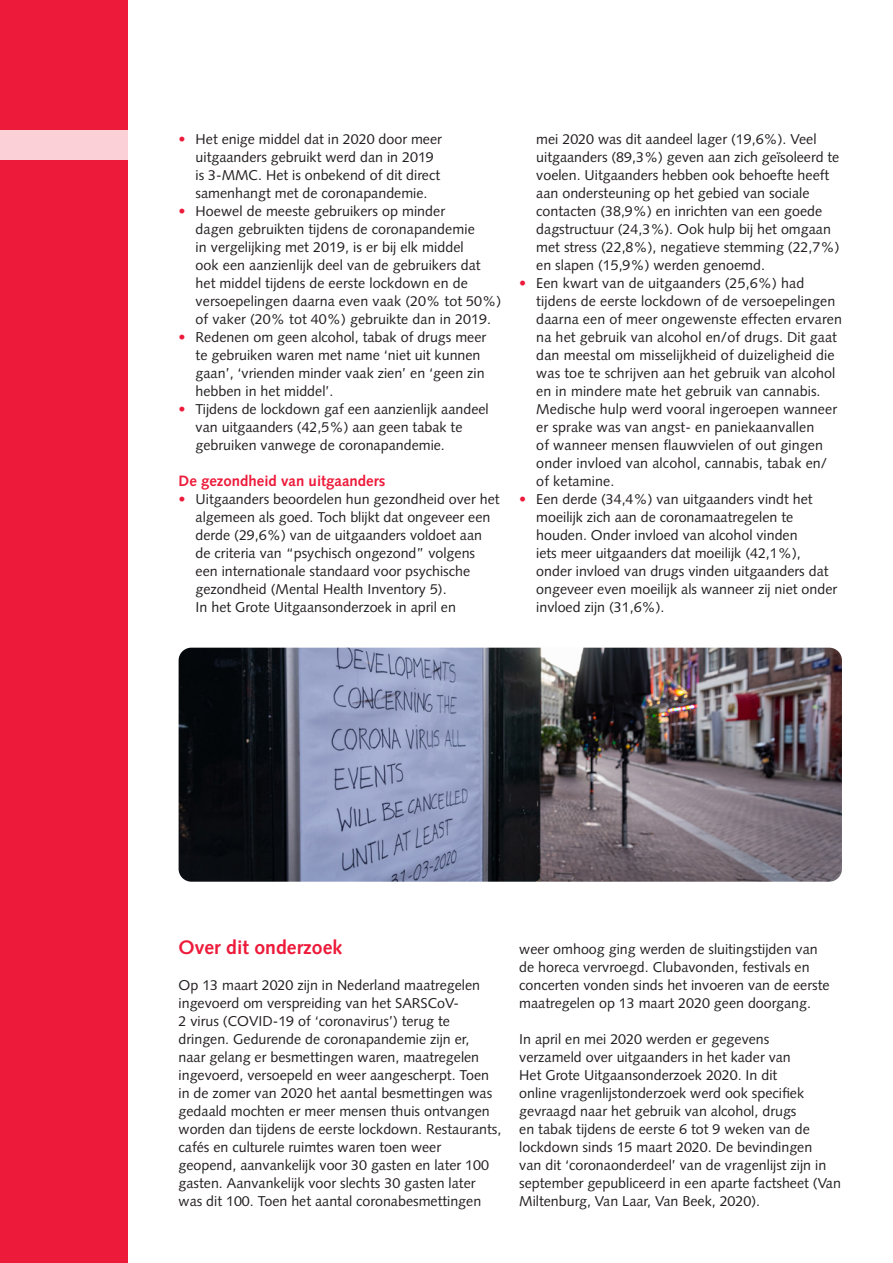
<style>
.page{position:relative;width:893px;height:1263px;background:#fff}
.page>*{position:absolute;margin:0;border:0;box-sizing:border-box;transform-origin:0 0}
._02-Subkop_rood_bold{font:700 19.5px "Syntax LT Std";color:#ed1a3a}
._02-Sub_subkop_rood{font:700 15px "Syntax LT Std";color:#ed1a3a}
._03-brood{font:14.25px/18px "Syntax LT Std";color:#231f20}
.s1{font-style:italic;color:#ed1a3a}
</style>
<div class="page">
<div style="left:0;top:0;width:128px;height:1263px;background:#ed1a3a"></div>
<div style="left:0;top:130px;width:128px;height:29px;background:#fbd1d7"></div>
<img style="left:179px;top:648px;width:663px;height:234px">
<p class="_03-brood" style="left:196px;top:130px;width:248px;text-indent:-17px"><span class="s1">•</span> Het enige middel dat in 2020 door meer uitgaanders gebruikt werd dan in 2019 is 3-MMC. Het is onbekend of dit direct samenhangt met de coronapandemie.</p>
<p class="_03-brood" style="left:196px;top:202px;width:307px;text-indent:-17px"><span class="s1">•</span> Hoewel de meeste gebruikers op minder<br>dagen gebruikten tijdens de coronapandemie<br>in vergelijking met 2019, is er bij elk middel<br>ook een aanzienlijk deel van de gebruikers dat het middel tijdens de eerste lockdown en de versoepelingen daarna even vaak (20% tot 50%) of vaker (20% tot 40%) gebruikte dan in 2019.</p>
<p class="_03-brood" style="left:196px;top:328px;width:292px;text-indent:-17px"><span class="s1">•</span> Redenen om geen alcohol, tabak of drugs meer te gebruiken waren met name ‘niet uit kunnen gaan’, ‘vrienden minder vaak zien’ en ‘geen zin hebben in het middel’.</p>
<p class="_03-brood" style="left:196px;top:400px;width:295px;text-indent:-17px"><span class="s1">•</span> Tijdens de lockdown gaf een aanzienlijk aandeel van uitgaanders (42,5%) aan geen tabak te gebruiken vanwege de coronapandemie.</p>
<p class="_02-Sub_subkop_rood" style="left:179px;top:472px;width:208px">De gezondheid van uitgaanders</p>
<p class="_03-brood" style="left:196px;top:490px;width:305px;text-indent:-17px"><span class="s1">•</span> Uitgaanders beoordelen hun gezondheid over het algemeen als goed. Toch blijkt dat ongeveer een derde (29,6%) van de uitgaanders voldoet aan de criteria van “psychisch ongezond” volgens een internationale standaard voor psychische gezondheid (Mental Health Inventory 5).<br>In het Grote Uitgaansonderzoek in april en</p>
<p class="_03-brood" style="left:536px;top:130px;width:305px">mei 2020 was dit aandeel lager (19,6%). Veel uitgaanders (89,3%) geven aan zich geïsoleerd te voelen. Uitgaanders hebben ook behoefte heeft aan ondersteuning op het gebied van sociale contacten (38,9%) en inrichten van een goede dagstructuur (24,3%). Ook hulp bij het omgaan met stress (22,8%), negatieve stemming (22,7%) en slapen (15,9%) werden genoemd.</p>
<p class="_03-brood" style="left:536px;top:274px;width:307px;text-indent:-17px"><span class="s1">•</span> Een kwart van de uitgaanders (25,6%) had tijdens de eerste lockdown of de versoepelingen daarna een of meer ongewenste effecten ervaren na het gebruik van alcohol en/of drugs. Dit gaat dan meestal om misselijkheid of duizeligheid die was toe te schrijven aan het gebruik van alcohol en in mindere mate het gebruik van cannabis.<br>Medische hulp werd vooral ingeroepen wanneer er sprake was van angst- en paniekaanvallen<br>of wanneer mensen flauwvielen of out gingen onder invloed van alcohol, cannabis, tabak en/ of ketamine.</p>
<p class="_03-brood" style="left:536px;top:490px;width:302px;text-indent:-17px"><span class="s1">•</span> Een derde (34,4%) van uitgaanders vindt het moeilijk zich aan de coronamaatregelen te houden. Onder invloed van alcohol vinden<br>iets meer uitgaanders dat moeilijk (42,1%), onder invloed van drugs vinden uitgaanders dat ongeveer even moeilijk als wanneer zij niet onder invloed zijn (31,6%).</p>
<p class="_02-Subkop_rood_bold" style="left:179px;top:936px;width:165px">Over dit onderzoek</p>
<p class="_03-brood" style="left:179px;top:976px;width:324px">Op 13 maart 2020 zijn in Nederland maatregelen ingevoerd om verspreiding van het SARSCoV-<br>2 virus (COVID-19 of ‘coronavirus’) terug te dringen. Gedurende de coronapandemie zijn er,<br>naar gelang er besmettingen waren, maatregelen ingevoerd, versoepeld en weer aangescherpt. Toen in de zomer van 2020 het aantal besmettingen was gedaald mochten er meer mensen thuis ontvangen worden dan tijdens de eerste lockdown. Restaurants, cafés en culturele ruimtes waren toen weer geopend, aanvankelijk voor 30 gasten en later 100 gasten. Aanvankelijk voor slechts 30 gasten later was dit 100. Toen het aantal coronabesmettingen</p>
<p class="_03-brood" style="left:519px;top:940px;width:312px">weer omhoog ging werden de sluitingstijden van de horeca vervroegd. Clubavonden, festivals en concerten vonden sinds het invoeren van de eerste maatregelen op 13 maart 2020 geen doorgang.</p>
<p class="_03-brood" style="left:519px;top:1030px;width:323px">In april en mei 2020 werden er gegevens<br>verzameld over uitgaanders in het kader van<br>Het Grote Uitgaansonderzoek 2020. In dit<br>online vragenlijstonderzoek werd ook specifiek gevraagd naar het gebruik van alcohol, drugs<br>en tabak tijdens de eerste 6 tot 9 weken van de lockdown sinds 15 maart 2020. De bevindingen<br>van dit ‘coronaonderdeel’ van de vragenlijst zijn in september gepubliceerd in een aparte factsheet (Van Miltenburg, Van Laar, Van Beek, 2020).</p>
</div>
